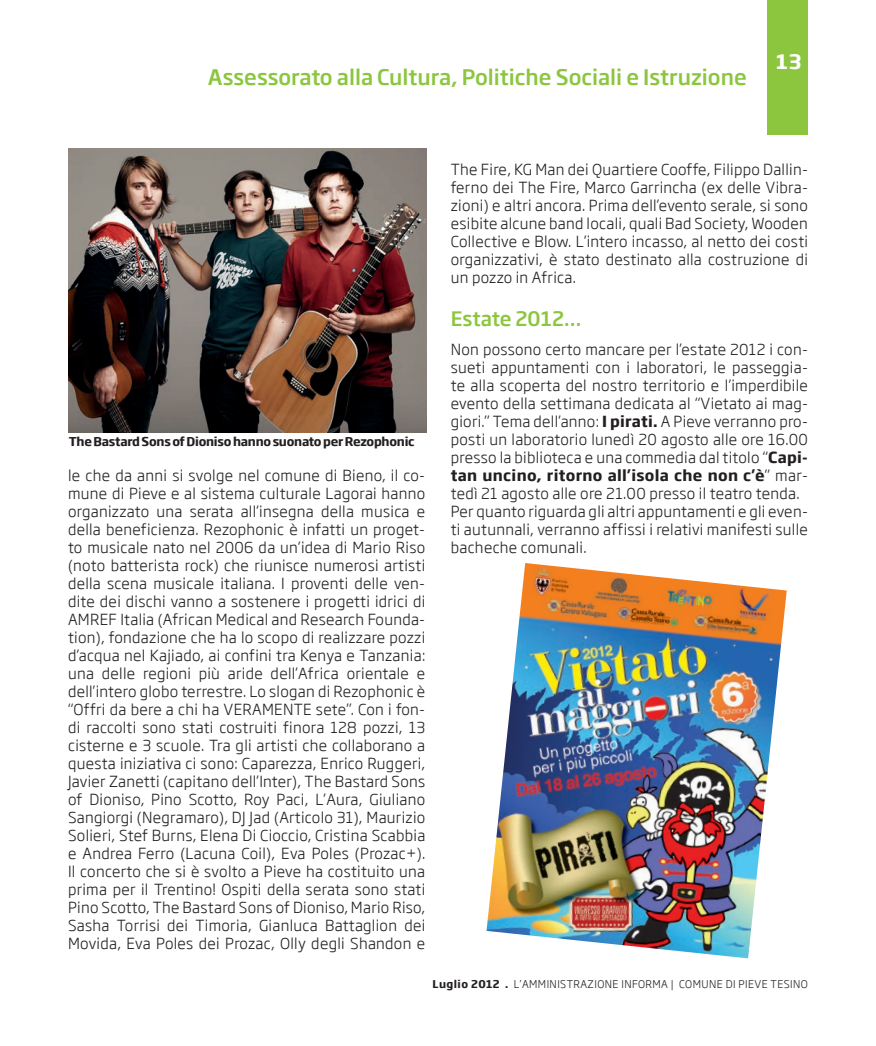
<style>
.page{position:relative;width:876px;height:1046px;background:#fff}
.page>*{position:absolute;margin:0;border:0;box-sizing:border-box;transform-origin:0 0}
.t1{font:500 21px "Soho Gothic Std";color:#8bc63e}
.t2{font:500 19.5px "Soho Gothic Std";color:#8bc63e}
.t3{font:700 19.5px "Soho Gothic Std";color:#fff}
.t4{font:300 15px/18px "Soho Gothic Std";letter-spacing:.02em;color:#231f20;text-align:justify}
.t5{font:700 12px "Soho Gothic Std";letter-spacing:-.02em;color:#231f20}
.t6{font:300 10.5px "Soho Gothic Std";letter-spacing:.04em;color:#231f20}
.s1{font-weight:700}
</style>
<div class="page">
<div style="left:768px;top:0;width:40px;height:135px;background:#8bc63e"></div>
<img style="left:69px;top:149px;width:357px;height:283px">
<img style="left:486px;top:563px;width:301px;height:395px">
<h1 class="t1" style="left:208px;top:63px;width:540px">Assessorato alla Cultura, Politiche Sociali e Istruzione</h1>
<h2 class="t3" style="left:776px;top:49px;width:27px">13</h2>
<p class="t5" style="left:69px;top:434px;width:347px">The Bastard Sons of Dioniso hanno suonato per Rezophonic</p>
<p class="t4" style="left:68px;top:466px;width:359px">le che da anni si svolge nel comune di Bieno, il co&shy;mune di Pieve e al sistema culturale Lagorai hanno organizzato una serata all’insegna della musica e della beneficienza. Rezophonic è infatti un proget&shy;to musicale nato nel 2006 da un’idea di Mario Riso (noto batterista rock) che riunisce numerosi artisti della scena musicale italiana. I proventi delle ven&shy;dite dei dischi vanno a sostenere i progetti idrici di AMREF</p>
<p class="t4" style="left:68px;top:610px;width:359px;text-indent:52px">Italia (African Medical and Research Founda&shy;tion), fondazione che ha lo scopo di realizzare pozzi d’acqua nel Kajiado, ai confini tra Kenya e Tanzania: una delle regioni più aride dell’Africa orientale e dell’intero globo terrestre. Lo slogan di Rezophonic è “Offri da bere a chi ha VERAMENTE</p>
<p class="t4" style="left:68px;top:700px;width:359px;text-indent:248px">sete”. Con i fon&shy;di raccolti sono stati costruiti finora 128 pozzi, 13 cisterne e 3 scuole. Tra gli artisti che collaborano a questa iniziativa ci sono: Caparezza, Enrico Ruggeri, Javier Zanetti (capitano dell’I nter), The Bastard Sons of Dioniso, Pino Scotto, Roy Paci, L’Aura, Giuliano Sangiorgi (Negramaro), DJ Jad (Articolo 31), Maurizio Solieri, Stef Burns, Elena Di Cioccio, Cristina Scabbia e Andrea Ferro (Lacuna Coil), Eva Poles (Prozac+).<br>I l concerto che si è svolto a Pieve ha costituito una prima per il Trentino! Ospiti della serata sono stati Pino Scotto, The Bastard Sons of Dioniso, Mario Riso, Sasha Torrisi dei Timoria, Gianluca Battaglion dei Movida, Eva Poles dei Prozac, Olly degli Shandon e</p>
<p class="t4" style="left:451px;top:160px;width:359px">The Fire, KG Man dei Quartiere Cooffe, Filippo Dallin&shy;ferno dei The Fire, Marco Garrincha (ex delle Vibra&shy;zioni) e altri ancora. Prima dell’evento serale, si sono esibite alcune band locali, quali Bad Society, Wooden Collective e Blow. L’intero incasso, al netto dei costi organizzativi, è stato destinato alla costruzione di un pozzo in Africa.</p>
<h2 class="t2" style="left:451px;top:306px;width:132px">Estate 2012…</h2>
<p class="t4" style="left:451px;top:340px;width:359px;text-align:left">Non possono certo mancare per l’estate 2012 i con&shy;sueti appuntamenti con i laboratori, le passeggia&shy;te alla scoperta del nostro territorio e l’imperdibile evento della settimana dedicata al “Vietato ai mag&shy;giori.” Tema dell’anno: <span class="s1">I pirati.</span> A Pieve verranno pro&shy;posti un laboratorio lunedì 20 agosto alle ore 16.00 presso la biblioteca e una commedia dal titolo “<span class="s1">Capi&shy;tan uncino, ritorno all’isola che non c’è</span>” mar&shy;tedì 21 agosto alle ore 21.00 presso il teatro tenda.<br>Per quanto riguarda gli altri appuntamenti e gli even&shy;ti autunnali, verranno affissi i relativi manifesti sulle bacheche comunali.</p>
<p class="t6" style="left:433px;top:977px;width:377px"><span class="s1">Luglio 2012 .</span> L’AMMINISTRAZIONE INFORMA | COMUNE DI PIEVE TESINO</p>
</div>
